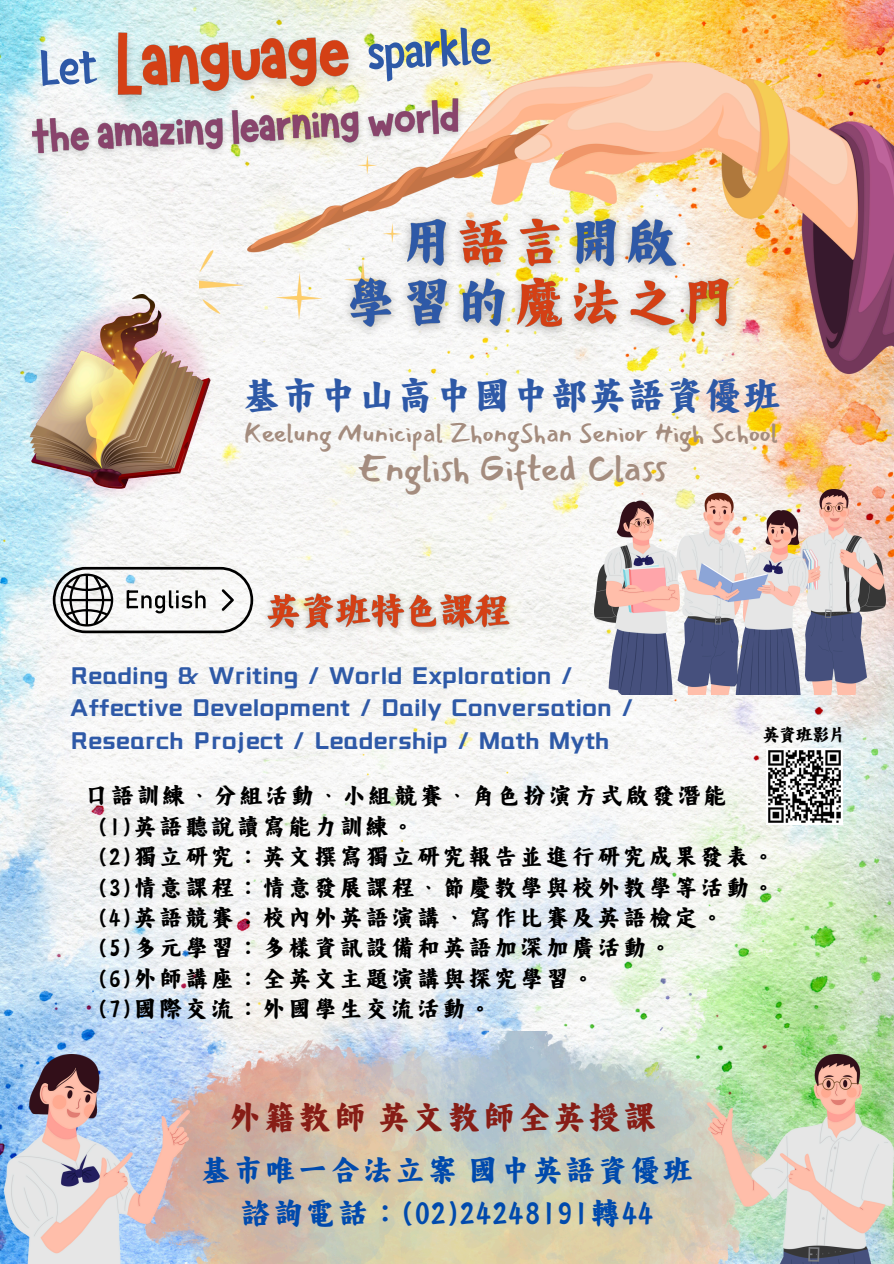
<style>
.page{position:relative;width:894px;height:1264px;background:#fff}
.page>*{position:absolute;margin:0;border:0;box-sizing:border-box;transform-origin:0 0}
.t1{font:57.75px "Canva Rhyming Mandarin Regular Script TC";color:#2e59a7}
.t2{font:45px "Canva Rhyming Mandarin Regular Script TC";letter-spacing:-.045em;color:#2e59a7}
.t3{font:39px "Canva Rhyming Mandarin Regular Script TC";color:#871d16}
.t4{font:36.45px "Mansalva";color:#a48c7e}
.t5{font:36px/42.8px "Canva Rhyming Mandarin Regular Script TC";color:#004aad;text-align:center}
.t6{font:27.6px/30.3px "Canva Rhyming Mandarin Regular Script TC";letter-spacing:.03em;color:#000}
.t7{font:25.95px "Mansalva";color:#a48c7e}
.t8{font:21.6px "Hello Font Wen Yi Hei";letter-spacing:.03em;color:#2e59a7}
.t9{font:21px "Canva Rhyming Mandarin Regular Script TC";letter-spacing:-.11em;color:#000}
</style>
<div class="page">
<img style="left:0;top:0;width:893px;height:1263px">
<svg style="left:53px;top:567px;width:200px;height:66px"></svg>
<img style="left:200px;top:62px;width:693px;height:312px">
<img style="left:28px;top:295px;width:184px;height:204px">
<img style="left:128px;top:1031px;width:676px;height:232px">
<img style="left:594px;top:490px;width:291px;height:204px">
<img style="left:706px;top:1054px;width:187px;height:209px">
<img style="left:4px;top:1054px;width:186px;height:209px">
<img style="left:333px;top:205px;width:413px;height:143px">
<img style="left:255px;top:583px;width:267px;height:59px">
<img style="left:96px;top:0;width:274px;height:79px">
<img style="left:765px;top:748px;width:77px;height:76px">
<img style="left:19px;top:79px;width:459px;height:94px">
<svg style="left:40px;top:49px;width:57px;height:37px"></svg>
<p class="t1" style="left:365px;top:23px;width:126px;rotate:-3deg">sparkle</p>
<p class="t2" style="left:241px;top:373px;width:542px">基市中山高中國中部英語資優班</p>
<p class="t7" style="left:244px;top:418px;width:535px">Keelung Municipal ZhongShan Senior High School</p>
<p class="t4" style="left:357px;top:448px;width:311px">English Gifted Class</p>
<h5 class="t8" style="left:70px;top:661px;width:503px">Reading &amp; Writing / World Exploration /</h5>
<p class="t8" style="left:70px;top:694px;width:564px">Affective Development / Daily Conversation /</p>
<p class="t8" style="left:70px;top:726px;width:540px">Research Project / Leadership / Math Myth</p>
<p class="t6" style="left:98px;top:781px;width:679px;text-indent:-14px">口語訓練、分組活動、小組競賽、角色扮演方式啟發潛能<br>(1)英語聽說讀寫能力訓練。<br>(2)獨立研究：英文撰寫獨立研究報告並進行研究成果發表。(3)情意課程：情意發展課程、節慶教學與校外教學等活動。(4)英語競賽：校內外英語演講、寫作比賽及英語檢定。<br>(5)多元學習：多樣資訊設備和英語加深加廣活動。<br>(6)外師講座：全英文主題演講與探究學習。<br>(7)國際交流：外國學生交流活動。</p>
<h4 class="t9" style="left:761px;top:724px;width:87px">英資班影片</h4>
<p class="t3" style="left:227px;top:1097px;width:431px">外籍教師英文教師全英授課</p>
<p class="t5" style="left:200px;top:1149px;width:495px">基市唯一合法立案國中英語資優班諮詢電話：(02)24248191轉44</p>
</div>
